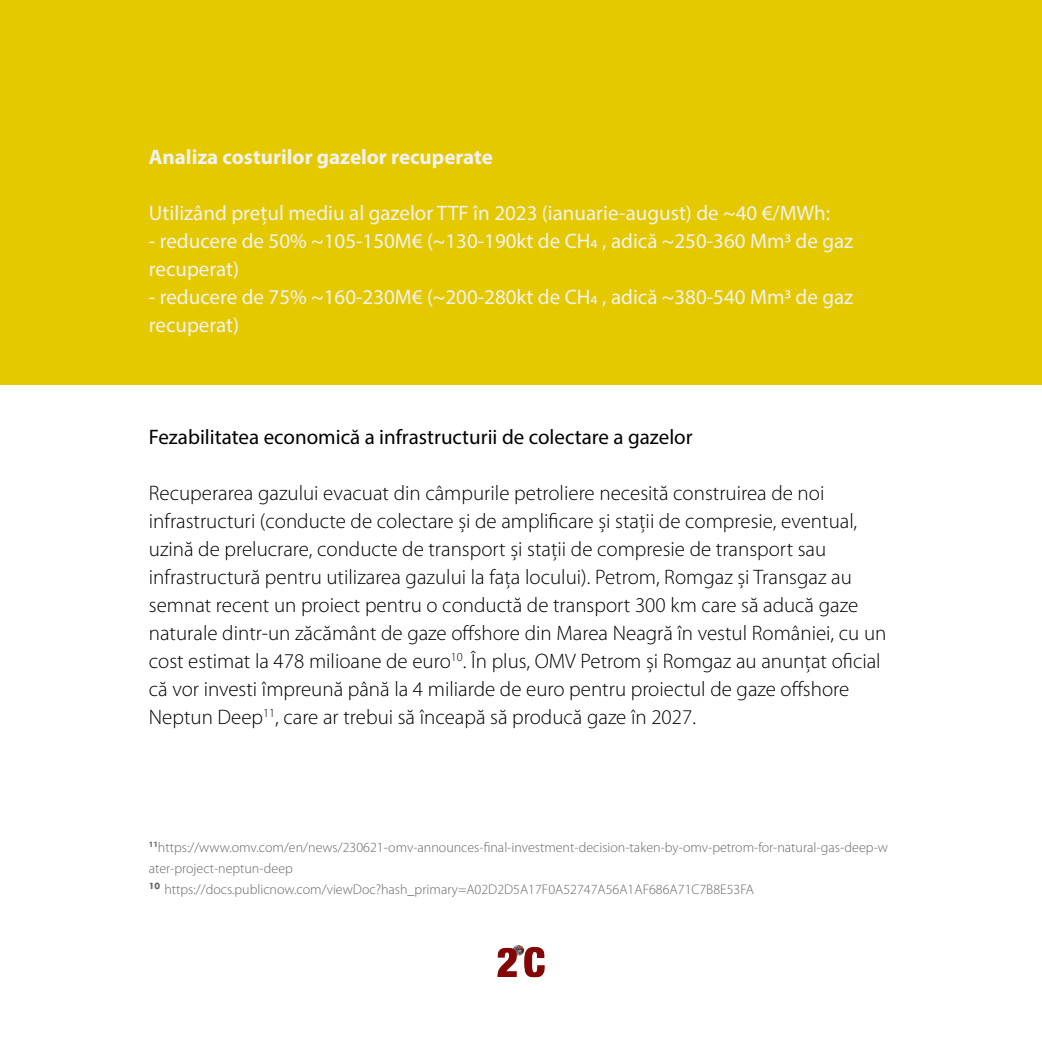
<style>
.page{position:relative;width:1042px;height:1042px;background:#fff}
.page>*{position:absolute;margin:0;border:0;box-sizing:border-box;transform-origin:0 0}
.t1{font:300 21px/28px "Myriad Pro";color:#000}
.t2{font:21px/28px "Myriad Pro";color:#f2f2f2}
.t3{font:21px "Myriad Pro";color:#000}
.t4{font:700 21px "Myriad Pro";color:#f2f2f2}
.t5{font:300 14px/21px "Myriad Pro";color:#666}
</style>
<div class="page">
<div style="left:0;top:0;width:1042px;height:384px;background:#e5c900"></div>
<img style="left:497px;top:945px;width:48px;height:33px">
<p class="t4" style="left:149px;top:143px;width:345px">Analiza costurilor gazelor recuperate</p>
<p class="t2" style="left:149px;top:198px;width:683px">Utilizând prețul mediu al gazelor TTF în 2023 (ianuarie-august) de ~40 €/MWh:</p>
<p class="t2" style="left:149px;top:226px;width:706px">- reducere de 50% ~105-150M€ (~130-190kt de CH4 , adică ~250-360 Mm3 de gaz recuperat)</p>
<p class="t2" style="left:149px;top:282px;width:706px">- reducere de 75% ~160-230M€ (~200-280kt de CH4 , adică ~380-540 Mm3 de gaz recuperat)</p>
<p class="t3" style="left:149px;top:424px;width:545px">Fezabilitatea economică a infrastructurii de colectare a gazelor</p>
<p class="t1" style="left:149px;top:479px;width:739px">Recuperarea gazului evacuat din câmpurile petroliere necesită construirea de noi infrastructuri (conducte de colectare și de amplificare și staţii de compresie, eventual, uzină de prelucrare, conducte de transport și staţii de compresie de transport sau infrastructură pentru utilizarea gazului la faţa locului). Petrom, Romgaz și Transgaz au semnat recent un proiect pentru o conductă de transport 300 km care să aducă gaze naturale dintr-un zăcământ de gaze offshore din Marea Neagră în vestul României, cu un cost estimat la 478 milioane de euro<sup>10</sup>. În plus, OMV Petrom și Romgaz au anunţat oficial că vor investi împreună până la 4 miliarde de euro pentru proiectul de gaze offshore Neptun Deep<sup>11</sup>, care ar trebui să înceapă să producă gaze în 2027.</p>
<p class="t5" style="left:149px;top:837px;width:740px"><sup>11</sup>https://www.omv.com/en/news/230621-omv-announces-final-investment-decision-taken-by-omv-petrom-for-natural-gas-deep-w ater-project-neptun-deep<br><sup>10</sup> https://docs.publicnow.com/viewDoc?hash_primary=A02D2D5A17F0A52747A56A1AF686A71C7B8E53FA</p>
</div>
